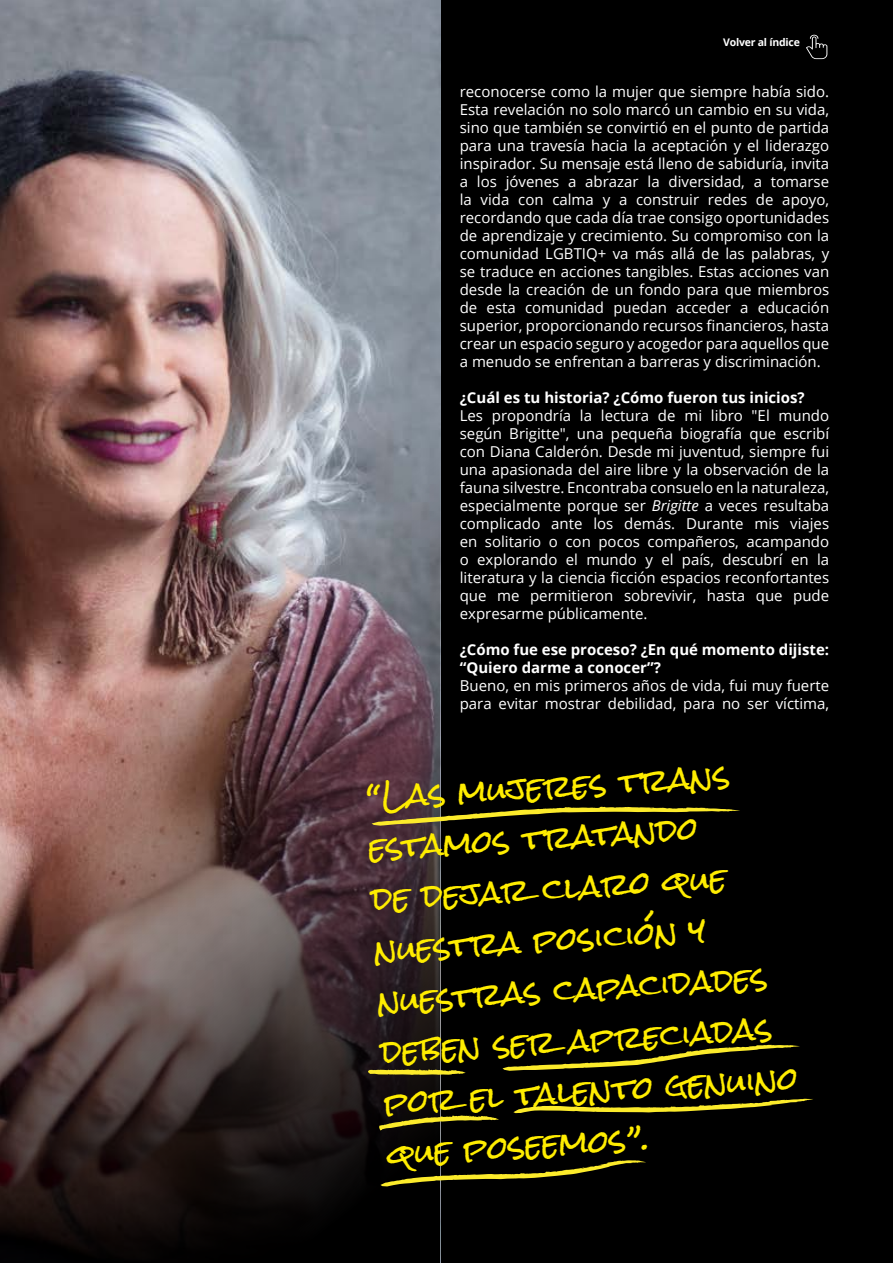
<style>
.page{position:relative;width:893px;height:1263px;background:#000}
.page>*{position:absolute;margin:0;border:0;box-sizing:border-box;transform-origin:0 0}
.t1{font:30px/51px "Rock Salt";color:#ffed00}
.t2{font:15px/18px "Open Sans";color:#fff;text-align:justify}
.t3{font:700 15px/18px "Open Sans";color:#fff}
.t4{font:700 10.5px "Open Sans";letter-spacing:-.02em;color:#fff}
.s1{font-style:italic}
</style>
<div class="page">
<img style="left:0;top:0;width:440px;height:1251px">
<svg style="left:371px;top:807px;width:369px;height:19px"></svg>
<svg style="left:513px;top:1098px;width:300px;height:15px"></svg>
<svg style="left:380px;top:1160px;width:266px;height:26px"></svg>
<svg style="left:368px;top:1069px;width:98px;height:7px"></svg>
<svg style="left:502px;top:1045px;width:298px;height:26px"></svg>
<svg style="left:379px;top:1115px;width:120px;height:15px"></svg>
<svg style="left:806px;top:35px;width:21px;height:24px"></svg>
<p class="t4" style="left:723px;top:35px;width:78px">Volver al índice</p>
<p class="t2" style="left:460px;top:82px;width:371px">reconocerse como la mujer que siempre había sido.<br>Esta revelación no solo marcó un cambio en su vida, sino que también se convirtió en el punto de partida para una travesía hacia la aceptación y el liderazgo inspirador. Su mensaje está lleno de sabiduría, invita a los jóvenes a abrazar la diversidad, a tomarse la vida con calma y a construir redes de apoyo, recordando que cada día trae consigo oportunidades de aprendizaje y crecimiento. Su compromiso con la comunidad LGBTIQ+ va más allá de las palabras, y se traduce en acciones tangibles. Estas acciones van desde la creación de un fondo para que miembros de esta comunidad puedan acceder a educación superior, proporcionando recursos financieros, hasta crear un espacio seguro y acogedor para aquellos que a menudo se enfrentan a barreras y discriminación.</p>
<p class="t3" style="left:460px;top:388px;width:346px">¿Cuál es tu historia? ¿Cómo fueron tus inicios?</p>
<p class="t2" style="left:460px;top:406px;width:371px">Les propondría la lectura de mi libro "El mundo según Brigitte", una pequeña biografía que escribí con Diana Calderón. Desde mi juventud, siempre fui una apasionada del aire libre y la observación de la fauna silvestre. Encontraba consuelo en la naturaleza, especialmente porque ser <span class="s1">Brigitte</span> a veces resultaba complicado ante los demás. Durante mis viajes en solitario o con pocos compañeros, acampando o explorando el mundo y el país, descubrí en la literatura y la ciencia ficción espacios reconfortantes que me permitieron sobrevivir, hasta que pude expresarme públicamente.</p>
<p class="t3" style="left:460px;top:640px;width:371px">¿Cómo fue ese proceso? ¿En qué momento dijiste: “Quiero darme a conocer”?</p>
<p class="t2" style="left:460px;top:676px;width:371px">Bueno, en mis primeros años de vida, fui muy fuerte para evitar mostrar debilidad, para no ser víctima,</p>
<h1 class="t1" style="left:361px;top:775px;width:416px;rotate:-4deg">“Las mujeres trans estamos tratando<br>de dejar claro que nuestra posición y nuestras capacidades deben ser apreciadas por el talento genuino que poseemos”.</h1>
</div>
